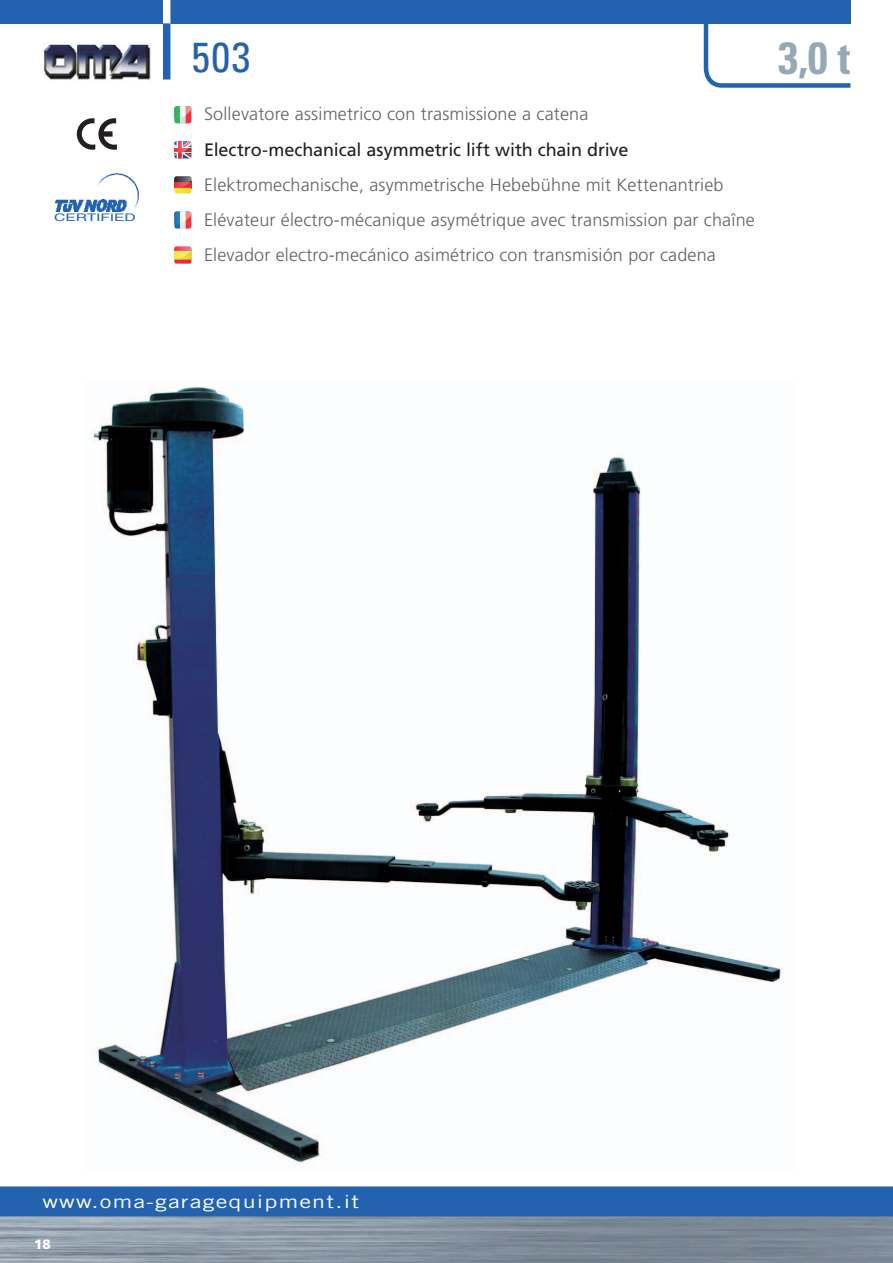
<style>
.page{position:relative;width:893px;height:1263px;background:#fff}
.page>*{position:absolute;margin:0;border:0;box-sizing:border-box;transform-origin:0 0}
.t1{font:700 condensed 45px "Univers";color:#95a9b4}
.t2{font:condensed 42px "Univers";color:#2362af}
.t3{font:300 18px/35.2px "Frutiger";letter-spacing:.01em;color:#636366}
.t4{font:18px "Frutiger";letter-spacing:-.005em;color:#231f20}
.t5{font:18px "Trade Gothic";letter-spacing:.05em;color:#fff;scale:1.3 1}
.t6{font:900 13.5px "Frutiger";color:#fff}
.t7{font:10.35px "Helvetica";letter-spacing:-.005em;color:#2362af;scale:1.5 1}
</style>
<div class="page">
<div style="left:0;top:0;width:850px;height:23px;background:#2362af"></div>
<div style="left:163px;top:0;width:7px;height:80px;background:#fff"></div>
<img style="left:0;top:1216px;width:893px;height:47px">
<svg style="left:77px;top:118px;width:40px;height:32px"></svg>
<img style="left:43px;top:44px;width:108px;height:36px">
<div style="left:0;top:1186px;width:893px;height:30px;background:#2362af"></div>
<svg style="left:701px;top:0;width:150px;height:88px"></svg>
<div style="left:163px;top:23px;width:7px;height:57px;background:#2362af"></div>
<img style="left:56px;top:174px;width:82px;height:38px">
<img style="left:93px;top:386px;width:690px;height:779px">
<svg style="left:174px;top:106px;width:17px;height:17px"></svg>
<svg style="left:174px;top:141px;width:17px;height:17px"></svg>
<svg style="left:174px;top:176px;width:17px;height:17px"></svg>
<svg style="left:174px;top:212px;width:17px;height:17px"></svg>
<svg style="left:174px;top:247px;width:17px;height:17px"></svg>
<p class="t7" style="left:54px;top:209px;width:56px">CERTIFIED</p>
<h2 class="t2" style="left:191px;top:30px;width:61px">503</h2>
<h1 class="t1" style="left:778px;top:30px;width:74px">3,0 t</h1>
<p class="t3" style="left:204px;top:97px;width:386px">Sollevatore assimetrico con trasmissione a catena</p>
<p class="t4" style="left:204px;top:139px;width:426px">Electro-mechanical asymmetric lift with chain drive</p>
<p class="t3" style="left:204px;top:167px;width:552px">Elektromechanische, asymmetrische Hebebühne mit Kettenantrieb<br>Elévateur électro-mécanique asymétrique avec transmission par chaîne<br>Elevador electro-mecánico asimétrico con transmisión por cadena</p>
<p class="t5" style="left:43px;top:1191px;width:245px">www.oma-garagequipment.it</p>
<p class="t6" style="left:34px;top:1236px;width:18px">18</p>
</div>
